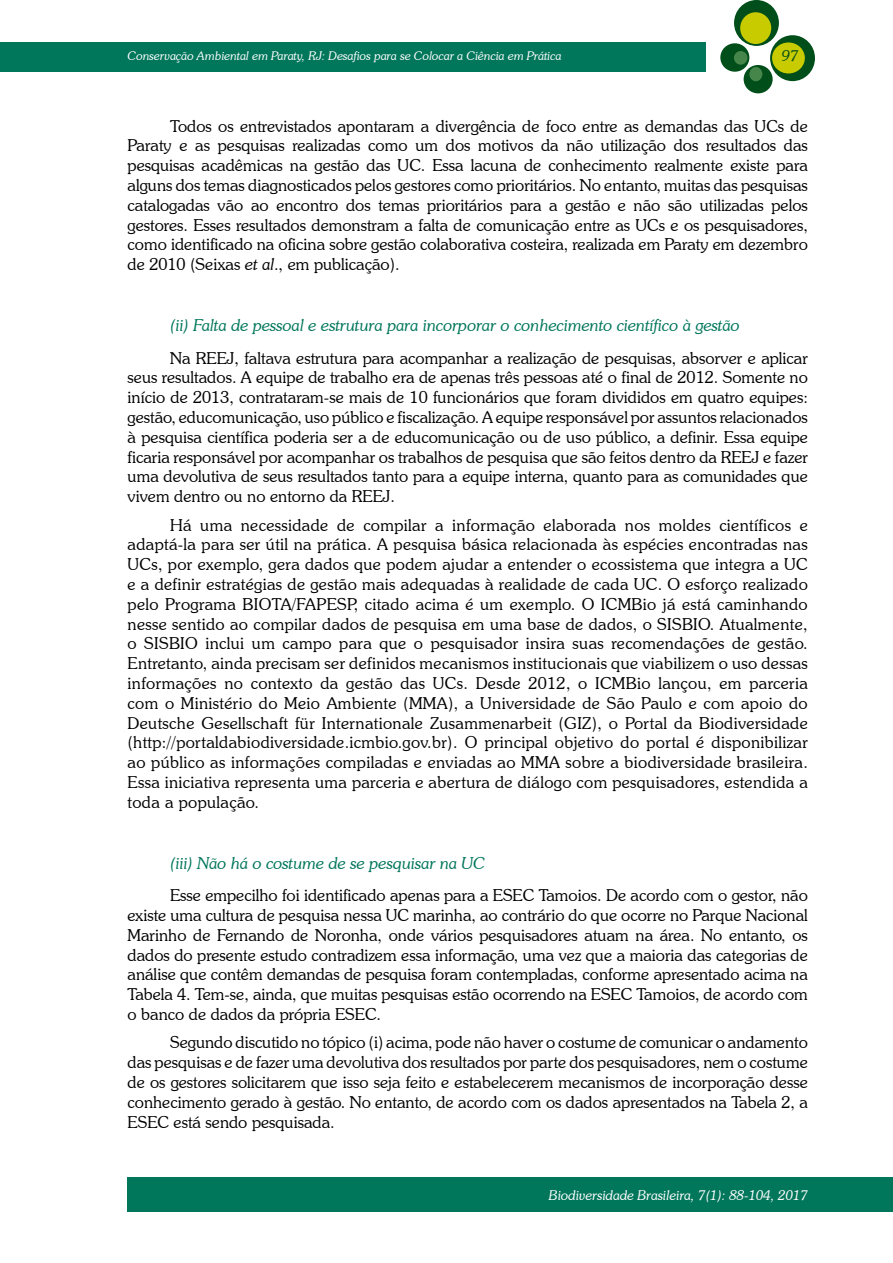
<style>
.page{position:relative;width:893px;height:1263px;background:#fff}
.page>*{position:absolute;margin:0;border:0;box-sizing:border-box;transform-origin:0 0}
.t1{font:300 16.5px/19.8px "Souvenir IT Cby BT";color:#000;text-align:justify}
.t2{font:italic 300 16.5px "Souvenir IT Cby BT";color:#00765b}
.t3{font:italic 300 15px "Souvenir IT Cby BT";color:#004e1a}
.t4{font:italic 300 13.5px "Souvenir IT Cby BT";color:#fff}
.t5{font:italic 300 12px "Souvenir IT Cby BT";color:#fff}
.s1{font-style:italic}
</style>
<div class="page">
<div style="left:0;top:43px;width:705px;height:29px;background:#00765b"></div>
<div style="left:734px;top:0;width:45px;height:46px;background:#004e1a;border-radius:50%"></div>
<div style="left:770px;top:35px;width:45px;height:46px;background:#004e1a;border-radius:50%"></div>
<div style="left:720px;top:43px;width:29px;height:29px;background:#004e1a;border-radius:50%"></div>
<div style="left:744px;top:65px;width:29px;height:28px;background:#004e1a;border-radius:50%"></div>
<div style="left:740px;top:12px;width:31px;height:32px;background:#c8cb00;border-radius:50%"></div>
<div style="left:772px;top:42px;width:33px;height:31px;background:#c8cb00;border-radius:50%"></div>
<div style="left:734px;top:51px;width:13px;height:14px;background:#47864a;border-radius:50%"></div>
<div style="left:749px;top:67px;width:13px;height:14px;background:#47864a;border-radius:50%"></div>
<div style="left:128px;top:1178px;width:765px;height:34px;background:#00765b"></div>
<p class="t5" style="left:128px;top:49px;width:435px">Conservação Ambiental em Paraty, RJ: Desafios para se Colocar a Ciência em Prática</p>
<p class="t3" style="left:782px;top:46px;width:18px">97</p>
<p class="t1" style="left:128px;top:116px;width:682px;text-indent:43px">Todos os entrevistados apontaram a divergência de foco entre as demandas das UCs de Paraty e as pesquisas realizadas como um dos motivos da não utilização dos resultados das pesquisas acadêmicas na gestão das UC. Essa lacuna de conhecimento realmente existe para alguns dos temas diagnosticados pelos gestores como prioritários. No entanto, muitas das pesquisas catalogadas vão ao encontro dos temas prioritários para a gestão e não são utilizadas pelos gestores. Esses resultados demonstram a falta de comunicação entre as UCs e os pesquisadores, como identificado na oficina sobre gestão colaborativa costeira, realizada em Paraty em dezembro de 2010 (Seixas <span class="s1">et al</span>., em publicação).</p>
<p class="t2" style="left:170px;top:315px;width:571px">(ii) Falta de pessoal e estrutura para incorporar o conhecimento científico à gestão</p>
<p class="t1" style="left:128px;top:348px;width:682px;text-indent:43px">Na REEJ, faltava estrutura para acompanhar a realização de pesquisas, absorver e aplicar seus resultados. A equipe de trabalho era de apenas três pessoas até o final de 2012. Somente no início de 2013, contrataram-se mais de 10 funcionários que foram divididos em quatro equipes: gestão, educomunicação, uso público e fiscalização. A equipe responsável por assuntos relacionados à pesquisa científica poderia ser a de educomunicação ou de uso público, a definir. Essa equipe ficaria responsável por acompanhar os trabalhos de pesquisa que são feitos dentro da REEJ e fazer uma devolutiva de seus resultados tanto para a equipe interna, quanto para as comunidades que vivem dentro ou no entorno da REEJ.</p>
<p class="t1" style="left:128px;top:515px;width:682px;text-indent:43px">Há uma necessidade de compilar a informação elaborada nos moldes científicos e adaptá-la para ser útil na prática. A pesquisa básica relacionada às espécies encontradas nas UCs, por exemplo, gera dados que podem ajudar a entender o ecossistema que integra a UC e a definir estratégias de gestão mais adequadas à realidade de cada UC. O esforço realizado pelo Programa BIOTA/FAPESP, citado acima é um exemplo. O ICMBio já está caminhando nesse sentido ao compilar dados de pesquisa em uma base de dados, o SISBIO. Atualmente, o SISBIO inclui um campo para que o pesquisador insira suas recomendações de gestão.<br>Entretanto, ainda precisam ser definidos mecanismos institucionais que viabilizem o uso dessas informações no contexto da gestão das UCs. Desde 2012, o ICMBio lançou, em parceria com o Ministério do Meio Ambiente (MMA), a Universidade de São Paulo e com apoio do Deutsche Gesellschaft für Internationale Zusammenarbeit (GIZ), o Portal da Biodiversidade (http://portaldabiodiversidade.icmbio.gov.br). O principal objetivo do portal é disponibilizar ao público as informações compiladas e enviadas ao MMA sobre a biodiversidade brasileira.<br>Essa iniciativa representa uma parceria e abertura de diálogo com pesquisadores, estendida a toda a população.</p>
<p class="t2" style="left:170px;top:853px;width:317px">(iii) Não há o costume de se pesquisar na UC</p>
<p class="t1" style="left:128px;top:885px;width:682px;text-indent:43px">Esse empecilho foi identificado apenas para a ESEC Tamoios. De acordo com o gestor, não existe uma cultura de pesquisa nessa UC marinha, ao contrário do que ocorre no Parque Nacional Marinho de Fernando de Noronha, onde vários pesquisadores atuam na área. No entanto, os dados do presente estudo contradizem essa informação, uma vez que a maioria das categorias de análise que contêm demandas de pesquisa foram contempladas, conforme apresentado acima na Tabela 4. Tem-se, ainda, que muitas pesquisas estão ocorrendo na ESEC Tamoios, de acordo com o banco de dados da própria ESEC.</p>
<p class="t1" style="left:128px;top:1032px;width:682px;text-indent:43px">Segundo discutido no tópico (i) acima, pode não haver o costume de comunicar o andamento das pesquisas e de fazer uma devolutiva dos resultados por parte dos pesquisadores, nem o costume de os gestores solicitarem que isso seja feito e estabelecerem mecanismos de incorporação desse conhecimento gerado à gestão. No entanto, de acordo com os dados apresentados na Tabela 2, a ESEC está sendo pesquisada.</p>
<p class="t4" style="left:549px;top:1187px;width:261px">Biodiversidade Brasileira, 7(1): 88-104, 2017</p>
</div>
